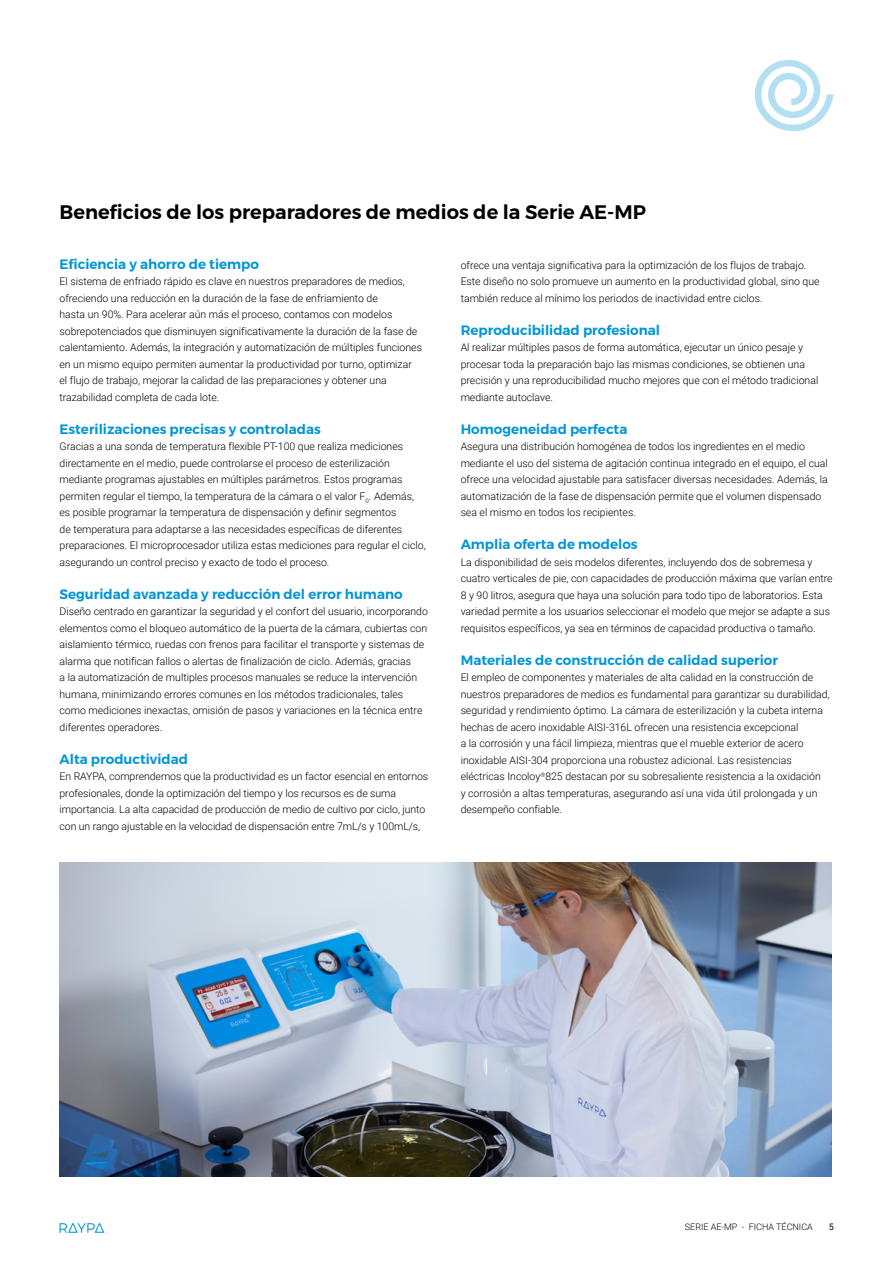
<style>
.page{position:relative;width:893px;height:1263px;background:#fff}
.page>*{position:absolute;margin:0;border:0;box-sizing:border-box;transform-origin:0 0}
.t1{font:600 19.5px "Montserrat";color:#000}
.t2{font:600 13.5px "Montserrat";color:#0095d6}
.t3{font:300 10.5px/16.5px "Roboto";color:#000}
.t4{font:300 9px "Roboto";color:#000}
.t5{font:9px "Roboto";color:#000}
</style>
<div class="page">
<svg style="left:60px;top:1223px;width:44px;height:10px"></svg>
<svg style="left:755px;top:59px;width:78px;height:72px"></svg>
<img style="left:59px;top:862px;width:773px;height:314px">
<h1 class="t1" style="left:60px;top:197px;width:588px">Beneficios de los preparadores de medios de la Serie AE-MP</h1>
<p class="t2" style="left:60px;top:253px;width:201px">Eficiencia y ahorro de tiempo</p>
<p class="t3" style="left:60px;top:273px;width:364px">El sistema de enfriado rápido es clave en nuestros preparadores de medios, ofreciendo una reducción en la duración de la fase de enfriamiento de<br>hasta un 90%. Para acelerar aún más el proceso, contamos con modelos sobrepotenciados que disminuyen significativamente la duración de la fase de calentamiento. Además, la integración y automatización de múltiples funciones en un mismo equipo permiten aumentar la productividad por turno, optimizar el flujo de trabajo, mejorar la calidad de las preparaciones y obtener una trazabilidad completa de cada lote.</p>
<p class="t2" style="left:60px;top:418px;width:263px">Esterilizaciones precisas y controladas</p>
<p class="t3" style="left:60px;top:438px;width:368px">Gracias a una sonda de temperatura flexible PT-100 que realiza mediciones directamente en el medio, puede controlarse el proceso de esterilización mediante programas ajustables en múltiples parámetros. Estos programas permiten regular el tiempo, la temperatura de la cámara o el valor F<sub>0</sub>. Además, es posible programar la temperatura de dispensación y definir segmentos<br>de temperatura para adaptarse a las necesidades específicas de diferentes preparaciones. El microprocesador utiliza estas mediciones para regular el ciclo, asegurando un control preciso y exacto de todo el proceso.</p>
<p class="t2" style="left:60px;top:583px;width:345px">Seguridad avanzada y reducción del error humano</p>
<p class="t3" style="left:60px;top:603px;width:370px">Diseño centrado en garantizar la seguridad y el confort del usuario, incorporando elementos como el bloqueo automático de la puerta de la cámara, cubiertas con aislamiento térmico, ruedas con frenos para facilitar el transporte y sistemas de alarma que notifican fallos o alertas de finalización de ciclo. Además, gracias<br>a la automatización de multiples procesos manuales se reduce la intervención humana, minimizando errores comunes en los métodos tradicionales, tales como mediciones inexactas, omisión de pasos y variaciones en la técnica entre diferentes operadores.</p>
<p class="t2" style="left:60px;top:748px;width:130px">Alta productividad</p>
<p class="t3" style="left:60px;top:768px;width:370px">En RAYPA, comprendemos que la productividad es un factor esencial en entornos profesionales, donde la optimización del tiempo y los recursos es de suma importancia. La alta capacidad de producción de medio de cultivo por ciclo, junto con un rango ajustable en la velocidad de dispensación entre 7mL/s y 100mL/s,</p>
<p class="t3" style="left:461px;top:256px;width:360px">ofrece una ventaja significativa para la optimización de los flujos de trabajo.<br>Este diseño no solo promueve un aumento en la productividad global, sino que también reduce al mínimo los periodos de inactividad entre ciclos.</p>
<p class="t2" style="left:461px;top:319px;width:201px">Reproducibilidad profesional</p>
<p class="t3" style="left:461px;top:339px;width:359px">Al realizar múltiples pasos de forma automática, ejecutar un único pesaje y procesar toda la preparación bajo las mismas condiciones, se obtienen una precisión y una reproducibilidad mucho mejores que con el método tradicional mediante autoclave.</p>
<p class="t2" style="left:461px;top:418px;width:168px">Homogeneidad perfecta</p>
<p class="t3" style="left:461px;top:438px;width:369px">Asegura una distribución homogénea de todos los ingredientes en el medio mediante el uso del sistema de agitación continua integrado en el equipo, el cual ofrece una velocidad ajustable para satisfacer diversas necesidades. Además, la automatización de la fase de dispensación permite que el volumen dispensado sea el mismo en todos los recipientes.</p>
<p class="t2" style="left:461px;top:534px;width:178px">Amplia oferta de modelos</p>
<p class="t3" style="left:461px;top:553px;width:374px">La disponibilidad de seis modelos diferentes, incluyendo dos de sobremesa y cuatro verticales de pie, con capacidades de producción máxima que varían entre 8 y 90 litros, asegura que haya una solución para todo tipo de laboratorios. Esta variedad permite a los usuarios seleccionar el modelo que mejor se adapte a sus requisitos específicos, ya sea en términos de capacidad productiva o tamaño.</p>
<p class="t2" style="left:461px;top:649px;width:319px">Materiales de construcción de calidad superior</p>
<p class="t3" style="left:461px;top:669px;width:371px">El empleo de componentes y materiales de alta calidad en la construcción de nuestros preparadores de medios es fundamental para garantizar su durabilidad, seguridad y rendimiento óptimo. La cámara de esterilización y la cubeta interna hechas de acero inoxidable AISI-316L ofrecen una resistencia excepcional<br>a la corrosión y una fácil limpieza, mientras que el mueble exterior de acero inoxidable AISI-304 proporciona una robustez adicional. Las resistencias eléctricas Incoloy<sup>®</sup>825 destacan por su sobresaliente resistencia a la oxidación<br>y corrosión a altas temperaturas, asegurando así una vida útil prolongada y un desempeño confiable.</p>
<p class="t4" style="left:685px;top:1220px;width:129px">SERIE AE-MP - FICHA TÉCNICA</p>
<p class="t5" style="left:829px;top:1220px;width:7px">5</p>
</div>
